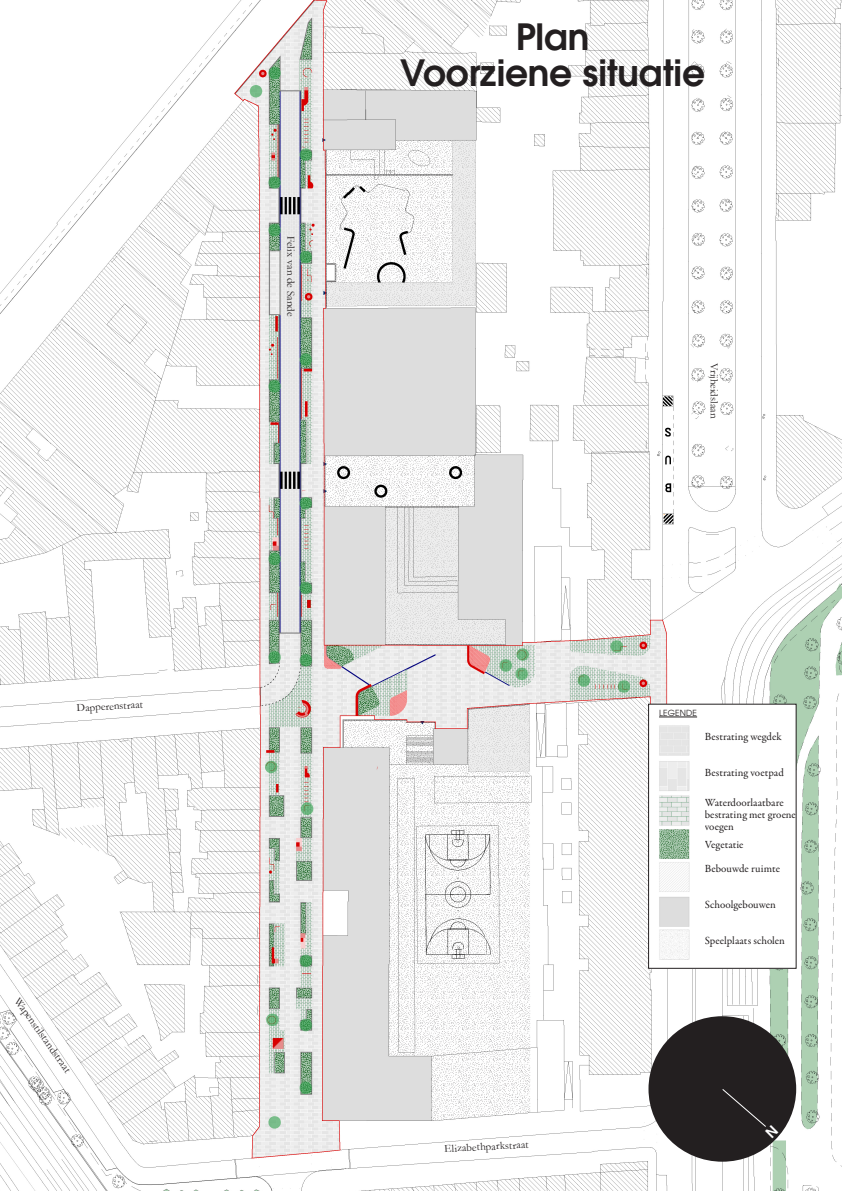
<style>
.page{position:relative;width:842px;height:1191px;background:#fff}
.page>*{position:absolute;margin:0;border:0;box-sizing:border-box;transform-origin:0 0}
.H2_TITREchap_Centre{font:600 36px "ITC Avant Garde Std";letter-spacing:-.005em;color:#231f20}
.t1{font:11px/12px "Garamond Premr Pro";letter-spacing:.005em;color:#231f20}
.Paragraph_Style_1{font:11px "Garamond";letter-spacing:.005em;color:#231f20}
.t2{font:8.4px "ITC Avant Garde Std";letter-spacing:.02em;color:#231f20}
</style>
<div class="page">
<img style="left:0;top:0;width:842px;height:1191px">
<div style="left:648px;top:1016px;width:148px;height:145px;background:#231f20;border-radius:50%"></div>
<div style="left:648px;top:704px;width:148px;height:264px;background:#fff"></div>
<hr style="left:659px;top:716px;width:38px;height:1px;background:#231f20">
<div style="left:648px;top:704px;width:148px;height:264px;border:1px solid #231f20"></div>
<img style="left:659px;top:725px;width:31px;height:235px">
<svg style="left:722px;top:1089px;width:56px;height:49px"></svg>
<p class="Paragraph_Style_1" style="left:76px;top:700px;width:68px;rotate:-3deg">Dapperenstraat</p>
<p class="Paragraph_Style_1" style="left:23px;top:994px;width:91px;rotate:55deg">Wapenstilstandstraat</p>
<p class="Paragraph_Style_1" style="left:298px;top:235px;width:82px;rotate:90deg">Felix van de Sande</p>
<p class="H2_TITREchap_Centre" style="left:516px;top:13px;width:75px">Plan</p>
<p class="H2_TITREchap_Centre" style="left:400px;top:49px;width:306px">Voorziene situatie</p>
<p class="Paragraph_Style_1" style="left:722px;top:363px;width:57px;rotate:90deg">Vrijheidslaan</p>
<p class="Paragraph_Style_1" style="left:444px;top:1141px;width:86px;rotate:-3deg">Elizabethparkstraat</p>
<p class="t2" style="left:659px;top:708px;width:40px">LEGENDE</p>
<p class="t1" style="left:705px;top:731px;width:78px">Bestrating wegdek</p>
<p class="t1" style="left:705px;top:767px;width:81px">Bestrating voetpad</p>
<p class="t1" style="left:705px;top:797px;width:93px">Waterdoorlaatbare bestrating met groene voegen</p>
<p class="t1" style="left:705px;top:839px;width:40px">Vegetatie</p>
<p class="t1" style="left:705px;top:863px;width:77px">Bebouwde ruimte</p>
<p class="t1" style="left:705px;top:899px;width:73px">Schoolgebouwen</p>
<p class="t1" style="left:705px;top:935px;width:82px">Speelplaats scholen</p>
</div>
